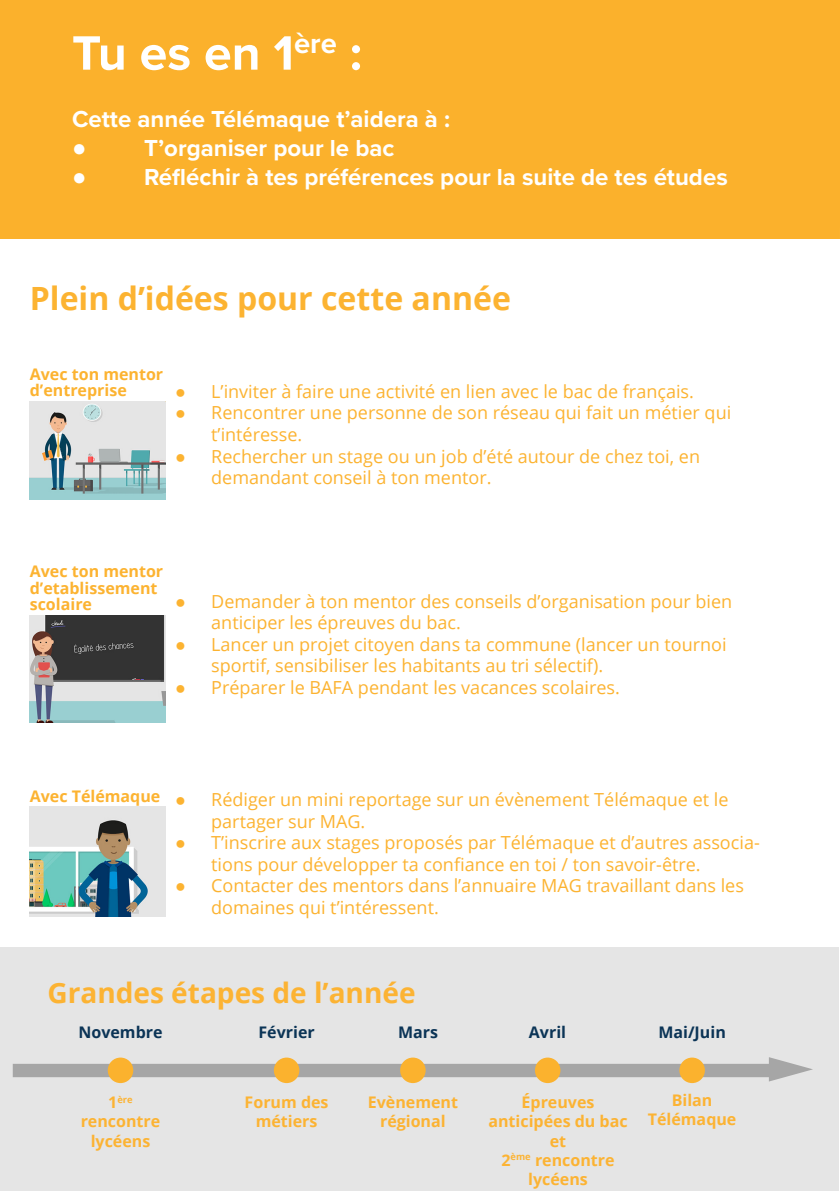
<style>
.page{position:relative;width:840px;height:1191px;background:#fff}
.page>*{position:absolute;margin:0;border:0;box-sizing:border-box;transform-origin:0 0}
.t1{font:700 50px "Proxima Nova";color:#fff}
.t2{font:700 32px "Open Sans";color:#fcb331}
.t3{font:700 28px "Open Sans";color:#fcb333}
.t4{font:700 24px "Proxima Nova";color:#fff}
.t5{font:18px/21.6px "Open Sans";color:#fcb331}
.t6{font:700 16px/19.2px "Open Sans";color:#fcb333;text-align:center}
.t7{font:700 16px/16px "Open Sans";color:#fcb331}
.t8{font:700 16px "Open Sans";color:#0b3456}
.t9{font:700 9.4px "Open Sans";color:#fcb333}
.s1{font-family:"Courier New";font-weight:400}
.s2{font-family:"Courier New"}
.s3{font-size:16px}
</style>
<div class="page">
<div style="left:0;top:0;width:839px;height:238px;background:#fbb12c"></div>
<div style="left:0;top:948px;width:838px;height:243px;background:#e5e5e5"></div>
<svg style="left:13px;top:1057px;width:799px;height:24px"></svg>
<div style="left:534px;top:1057px;width:26px;height:26px;background:#fbb22e;border-radius:50%"></div>
<div style="left:679px;top:1057px;width:25px;height:26px;background:#fbb22e;border-radius:50%"></div>
<div style="left:274px;top:1057px;width:25px;height:26px;background:#fbb22e;border-radius:50%"></div>
<div style="left:400px;top:1057px;width:25px;height:26px;background:#fbb22e;border-radius:50%"></div>
<img style="left:30px;top:402px;width:136px;height:98px">
<img style="left:30px;top:616px;width:136px;height:106px">
<img style="left:30px;top:806px;width:136px;height:110px">
<div style="left:108px;top:1057px;width:25px;height:26px;background:#fbb22e;border-radius:50%"></div>
<p class="t1" style="left:72px;top:16px;width:291px">Tu es en 1<sup>ère</sup> :</p>
<p class="t4" style="left:72px;top:101px;width:379px">Cette année Télémaque t’aidera à :</p>
<p class="t4" style="left:72px;top:130px;width:324px"><span class="s1">●</span> T’organiser pour le bac</p>
<p class="t4" style="left:72px;top:159px;width:657px"><span class="s1">●</span> Réfléchir à tes préférences pour la suite de tes études</p>
<p class="t2" style="left:30px;top:275px;width:482px">Plein d’idées pour cette année</p>
<p class="t7" style="left:30px;top:366px;width:135px">Avec ton mentor d’entreprise</p>
<p class="t5" style="left:175px;top:380px;width:520px"><span class="s2">●</span> L’inviter à faire une activité en lien avec le bac de français.</p>
<p class="t5" style="left:211px;top:401px;width:521px;text-indent:-36px"><span class="s2">●</span> Rencontrer une personne de son réseau qui fait un métier qui t’intéresse.</p>
<p class="t5" style="left:211px;top:445px;width:490px;text-indent:-36px"><span class="s2">●</span> Rechercher un stage ou un job d’été autour de chez toi, en demandant conseil à ton mentor.</p>
<p class="t7" style="left:30px;top:563px;width:135px">Avec ton mentor d’etablissement scolaire</p>
<p class="t5" style="left:211px;top:590px;width:522px;text-indent:-36px"><span class="s2">●</span> Demander à ton mentor des conseils d’organisation pour bien anticiper les épreuves du bac.</p>
<p class="t5" style="left:211px;top:633px;width:516px;text-indent:-36px"><span class="s2">●</span> Lancer un projet citoyen dans ta commune (lancer un tournoi sportif, sensibiliser les habitants au tri sélectif).</p>
<p class="t5" style="left:175px;top:676px;width:446px"><span class="s2">●</span> Préparer le BAFA pendant les vacances scolaires.</p>
<p class="t7" style="left:30px;top:787px;width:132px">Avec Télémaque</p>
<p class="t5" style="left:211px;top:788px;width:518px;text-indent:-36px"><span class="s2">●</span> Rédiger un mini reportage sur un évènement Télémaque et le partager sur MAG.</p>
<p class="t5" style="left:211px;top:831px;width:549px;text-indent:-36px"><span class="s2">●</span> T’inscrire aux stages proposés par Télémaque et d’autres associa&shy;tions pour développer ta confiance en toi / ton savoir-être.</p>
<p class="t5" style="left:211px;top:874px;width:534px;text-indent:-36px"><span class="s2">●</span> Contacter des mentors dans l’annuaire MAG travaillant dans les domaines qui t’intéressent.</p>
<p class="t3" style="left:47px;top:973px;width:369px">Grandes étapes de l’année</p>
<p class="t8" style="left:78px;top:1021px;width:86px">Novembre</p>
<p class="t8" style="left:258px;top:1021px;width:58px">Février</p>
<p class="t8" style="left:398px;top:1021px;width:41px">Mars</p>
<p class="t8" style="left:528px;top:1021px;width:39px">Avril</p>
<p class="t8" style="left:658px;top:1020px;width:69px">Mai/Juin</p>
<p class="t9" style="left:108px;top:1092px;width:26px"><span class="s3">1</span>ère</p>
<p class="t6" style="left:81px;top:1111px;width:81px">rencontre</p>
<p class="t6" style="left:91px;top:1130px;width:61px">lycéens</p>
<p class="t6" style="left:244px;top:1092px;width:85px">Forum des</p>
<p class="t6" style="left:255px;top:1111px;width:63px">métiers</p>
<p class="t6" style="left:367px;top:1092px;width:92px">Evènement</p>
<p class="t6" style="left:380px;top:1111px;width:67px">régional</p>
<p class="t6" style="left:521px;top:1092px;width:74px">Épreuves</p>
<p class="t6" style="left:488px;top:1111px;width:141px">anticipées du bac et<br>2<sup>ème</sup> rencontre lycéens</p>
<p class="t6" style="left:671px;top:1090px;width:42px">Bilan</p>
<p class="t6" style="left:647px;top:1109px;width:90px">Télémaque</p>
</div>
